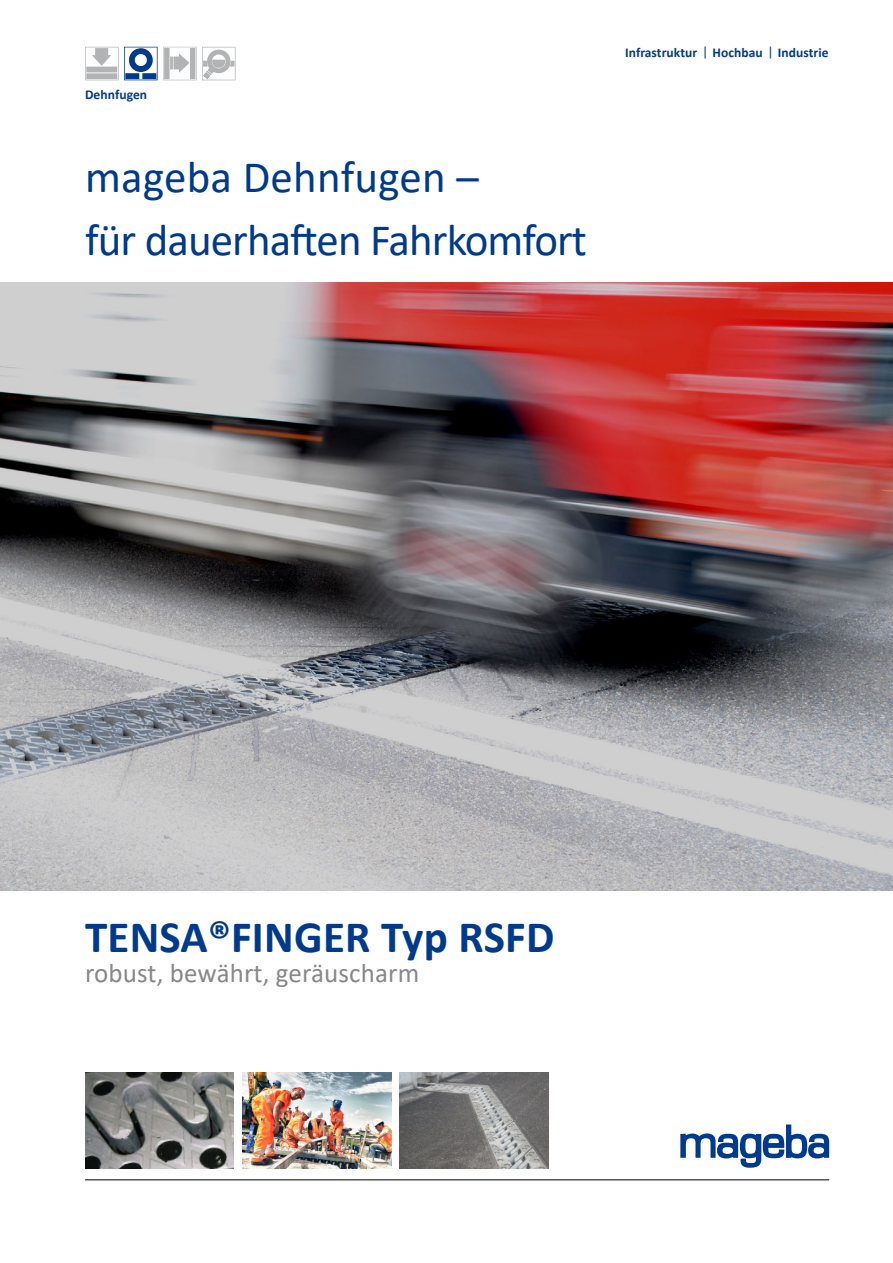
<style>
.page{position:relative;width:893px;height:1263px;background:#fff}
.page>*{position:absolute;margin:0;border:0;box-sizing:border-box;transform-origin:0 0}
.t1{font:45px/63px "Calibri";letter-spacing:-.02em;color:#003a8c}
.t2{font:700 45px "Calibri";letter-spacing:.005em;color:#003a8c}
.t3{font:27px "Calibri";letter-spacing:.005em;color:#888}
.t4{font:700 13.5px "Calibri";letter-spacing:.005em;color:#003a8c}
.s1{font-weight:400}
</style>
<div class="page">
<hr style="left:85px;top:1179px;width:744px;height:1px;background:#000">
<svg style="left:85px;top:47px;width:151px;height:34px"></svg>
<svg style="left:203px;top:72px;width:7px;height:7px"></svg>
<img style="left:0;top:283px;width:893px;height:607px">
<img style="left:85px;top:1073px;width:149px;height:95px">
<img style="left:242px;top:1073px;width:149px;height:95px">
<img style="left:400px;top:1073px;width:149px;height:95px">
<svg style="left:680px;top:1124px;width:149px;height:44px"></svg>
<p class="t4" style="left:85px;top:85px;width:64px">Dehnfugen</p>
<p class="t1" style="left:85px;top:145px;width:503px">mageba Dehnfugen –<br>für dauerhaften Fahrkomfort</p>
<p class="t4" style="left:625px;top:43px;width:205px">Infrastruktur <span class="s1">|</span> Hochbau <span class="s1">|</span> Industrie</p>
<p class="t2" style="left:85px;top:905px;width:471px">TENSA®FINGER Typ RSFD</p>
<p class="t3" style="left:85px;top:954px;width:336px">robust, bewährt, geräuscharm</p>
</div>
